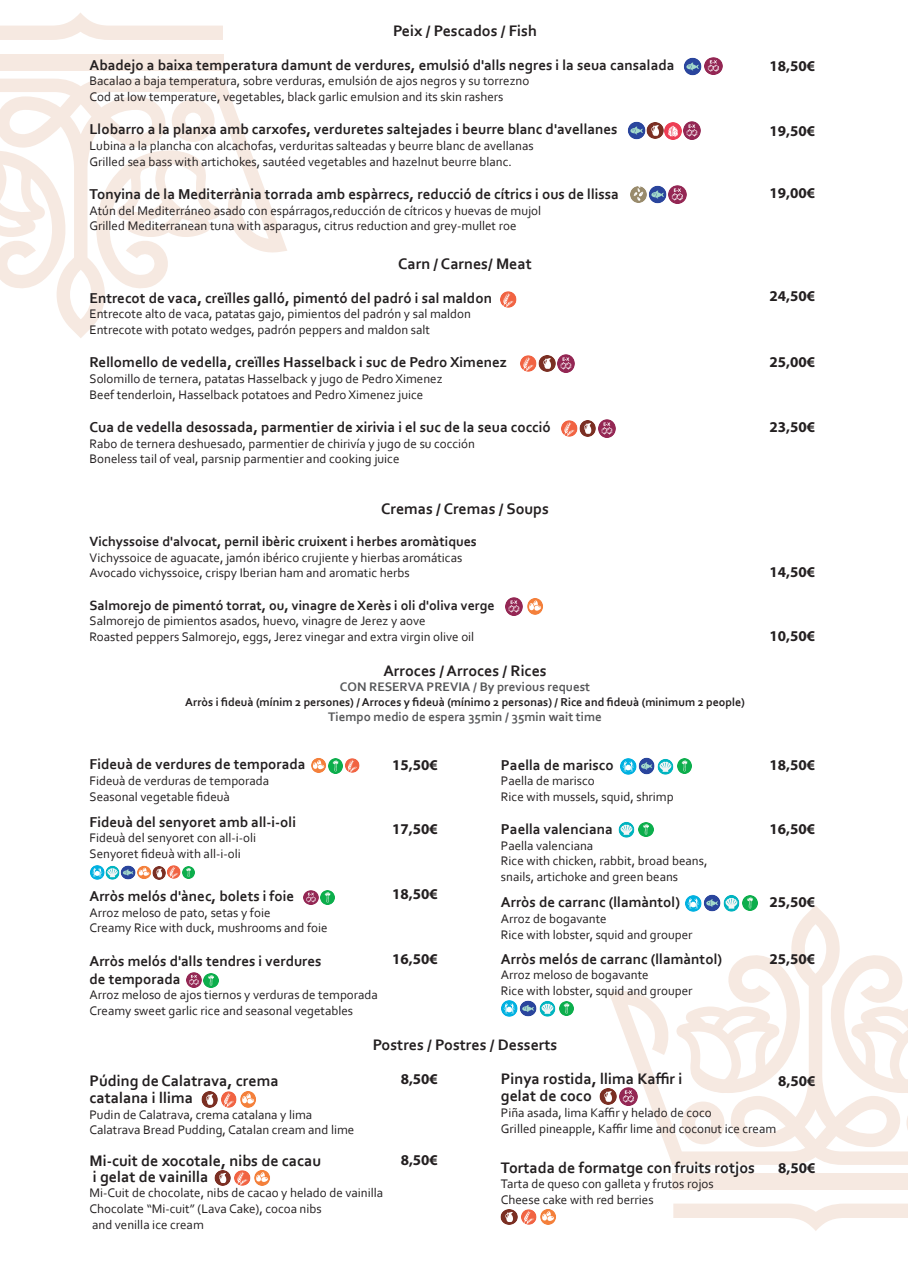
<style>
.page{position:relative;width:908px;height:1276px;background:#fff}
.page>*{position:absolute;margin:0;border:0;box-sizing:border-box;transform-origin:0 0}
.t1{font:700 16px/17px "Corbel";color:#231f20}
.t2{font:700 15px/18px "Corbel";color:#231f20}
.t3{font:700 15px "Myriad Pro";color:#231f20}
.t4{font:700 14px "Corbel";color:#231f20}
.t5{font:13px/15.6px "Corbel";color:#231f20}
.t6{font:700 13px "Corbel";color:#57585a}
.t7{font:700 12px "Corbel";color:#231f20}
</style>
<div class="page">
<div style="left:0;top:54px;width:223px;height:16px;background:#f6e9e1"></div>
<svg style="left:0;top:13px;width:223px;height:27px"></svg>
<svg style="left:0;top:79px;width:287px;height:259px"></svg>
<svg style="left:172px;top:99px;width:42px;height:43px"></svg>
<svg style="left:0;top:150px;width:68px;height:139px"></svg>
<svg style="left:93px;top:150px;width:127px;height:139px"></svg>
<div style="left:672px;top:1173px;width:235px;height:16px;background:#f6e9e1"></div>
<svg style="left:673px;top:1203px;width:234px;height:28px"></svg>
<svg style="left:608px;top:905px;width:299px;height:260px"></svg>
<svg style="left:681px;top:1101px;width:43px;height:43px"></svg>
<svg style="left:906px;top:1101px;width:1px;height:43px"></svg>
<svg style="left:827px;top:954px;width:80px;height:139px"></svg>
<svg style="left:676px;top:954px;width:126px;height:139px"></svg>
<img style="left:684px;top:57px;width:16px;height:18px">
<img style="left:704px;top:58px;width:17px;height:17px">
<img style="left:628px;top:122px;width:34px;height:17px">
<img style="left:649px;top:186px;width:17px;height:17px">
<img style="left:630px;top:187px;width:16px;height:16px">
<img style="left:664px;top:122px;width:17px;height:17px">
<img style="left:683px;top:122px;width:17px;height:17px">
<img style="left:668px;top:186px;width:17px;height:17px">
<img style="left:500px;top:291px;width:16px;height:16px">
<img style="left:520px;top:355px;width:16px;height:16px">
<img style="left:538px;top:355px;width:17px;height:16px">
<img style="left:557px;top:355px;width:17px;height:17px">
<img style="left:561px;top:420px;width:16px;height:16px">
<img style="left:579px;top:420px;width:16px;height:16px">
<img style="left:598px;top:420px;width:17px;height:17px">
<img style="left:527px;top:598px;width:16px;height:17px">
<img style="left:505px;top:598px;width:17px;height:17px">
<img style="left:311px;top:758px;width:15px;height:15px">
<img style="left:328px;top:758px;width:14px;height:15px">
<img style="left:345px;top:758px;width:14px;height:15px">
<img style="left:137px;top:865px;width:29px;height:14px">
<svg style="left:167px;top:865px;width:28px;height:14px"></svg>
<img style="left:90px;top:865px;width:45px;height:15px">
<img style="left:320px;top:890px;width:14px;height:14px">
<img style="left:303px;top:890px;width:15px;height:14px">
<img style="left:204px;top:973px;width:14px;height:14px">
<img style="left:187px;top:973px;width:14px;height:14px">
<img style="left:677px;top:759px;width:14px;height:14px">
<img style="left:620px;top:758px;width:34px;height:16px">
<img style="left:657px;top:759px;width:16px;height:15px">
<img style="left:638px;top:822px;width:14px;height:15px">
<img style="left:618px;top:822px;width:16px;height:15px">
<img style="left:742px;top:895px;width:15px;height:15px">
<img style="left:684px;top:895px;width:17px;height:16px">
<img style="left:703px;top:894px;width:17px;height:17px">
<img style="left:722px;top:895px;width:17px;height:16px">
<img style="left:559px;top:1001px;width:14px;height:15px">
<img style="left:501px;top:1000px;width:16px;height:16px">
<img style="left:519px;top:1000px;width:17px;height:17px">
<img style="left:539px;top:1001px;width:16px;height:15px">
<img style="left:240px;top:1091px;width:16px;height:17px">
<img style="left:221px;top:1091px;width:16px;height:16px">
<img style="left:201px;top:1091px;width:16px;height:16px">
<img style="left:254px;top:1170px;width:16px;height:16px">
<img style="left:234px;top:1170px;width:16px;height:16px">
<img style="left:214px;top:1170px;width:16px;height:16px">
<img style="left:540px;top:1209px;width:16px;height:16px">
<img style="left:521px;top:1209px;width:15px;height:15px">
<img style="left:500px;top:1209px;width:17px;height:15px">
<img style="left:619px;top:1087px;width:18px;height:18px">
<img style="left:599px;top:1088px;width:17px;height:16px">
<p class="t1" style="left:393px;top:22px;width:145px">Peix / Pescados / Fish</p>
<p class="t2" style="left:89px;top:55px;width:586px">Abadejo a baixa temperatura damunt de verdures, emulsió d'alls negres i la seua cansalada</p>
<p class="t5" style="left:89px;top:73px;width:441px">Bacalao a baja temperatura, sobre verduras, emulsión de ajos negros y su torrezno<br>Cod at low temperature, vegetables, black garlic emulsion and its skin rashers</p>
<p class="t2" style="left:89px;top:120px;width:529px">Llobarro a la planxa amb carxofes, verduretes saltejades i beurre blanc d'avellanes</p>
<p class="t5" style="left:89px;top:138px;width:445px">Lubina a la plancha con alcachofas, verduritas salteadas y beurre blanc de avellanas<br>Grilled sea bass with artichokes, sautéed vegetables and hazelnut beurre blanc.</p>
<p class="t2" style="left:89px;top:185px;width:530px">Tonyina de la Mediterrània torrada amb espàrrecs, reducció de cítrics i ous de llissa</p>
<p class="t5" style="left:89px;top:202px;width:453px">Atún del Mediterráneo asado con espárragos,reducción de cítricos y huevas de mujol<br>Grilled Mediterranean tuna with asparagus, citrus reduction and grey-mullet roe</p>
<p class="t1" style="left:398px;top:255px;width:135px">Carn / Carnes/ Meat</p>
<p class="t2" style="left:89px;top:288px;width:404px">Entrecot de vaca, creïlles galló, pimentó del padró i sal maldon</p>
<p class="t5" style="left:89px;top:306px;width:383px">Entrecote alto de vaca, patatas gajo, pimientos del padrón y sal maldon<br>Entrecote with potato wedges, padrón peppers and maldon salt</p>
<p class="t2" style="left:89px;top:353px;width:418px">Rellomello de vedella, creïlles Hasselback i suc de Pedro Ximenez</p>
<p class="t5" style="left:89px;top:370px;width:354px">Solomillo de ternera, patatas Hasselback y jugo de Pedro Ximenez<br>Beef tenderloin, Hasselback potatoes and Pedro Ximenez juice</p>
<p class="t2" style="left:89px;top:418px;width:462px">Cua de vedella desossada, parmentier de xirivia i el suc de la seua cocció</p>
<p class="t5" style="left:89px;top:435px;width:387px">Rabo de ternera deshuesado, parmentier de chirivía y jugo de su cocción<br>Boneless tail of veal, parsnip parmentier and cooking juice</p>
<p class="t1" style="left:381px;top:499px;width:169px">Cremas / Cremas / Soups</p>
<p class="t4" style="left:89px;top:533px;width:388px">Vichyssoise d'alvocat, pernil ibèric cruixent i herbes aromàtiques</p>
<p class="t5" style="left:89px;top:549px;width:374px">Vichyssoice de aguacate, jamón ibérico crujiente y hierbas aromáticas<br>Avocado vichyssoice, crispy Iberian ham and aromatic herbs</p>
<p class="t4" style="left:89px;top:596px;width:406px">Salmorejo de pimentó torrat, ou, vinagre de Xerès i oli d'oliva verge</p>
<p class="t5" style="left:89px;top:613px;width:386px">Salmorejo de pimientos asados, huevo, vinagre de Jerez y aove<br>Roasted peppers Salmorejo, eggs, Jerez vinegar and extra virgin olive oil</p>
<p class="t1" style="left:383px;top:661px;width:165px">Arroces / Arroces / Rices</p>
<p class="t6" style="left:340px;top:679px;width:252px">CON RESERVA PREVIA / By previous request</p>
<p class="t7" style="left:185px;top:694px;width:561px">Arròs i fideuà (mínim 2 persones) / Arroces y fideuà (mínimo 2 personas) / Rice and fideuà (minimum 2 people)</p>
<p class="t6" style="left:328px;top:709px;width:275px">Tiempo medio de espera 35min / 35min wait time</p>
<p class="t2" style="left:89px;top:755px;width:217px">Fideuà de verdures de temporada</p>
<p class="t5" style="left:89px;top:772px;width:181px">Fideuà de verduras de temporada<br>Seasonal vegetable fideuà</p>
<p class="t2" style="left:89px;top:812px;width:208px">Fideuà del senyoret amb all-i-oli</p>
<p class="t5" style="left:89px;top:830px;width:168px">Fideuà del senyoret con all-i-oli<br>Senyoret fideuà with all-i-oli</p>
<p class="t2" style="left:89px;top:886px;width:206px">Arròs melós d'ànec, bolets i foie</p>
<p class="t5" style="left:89px;top:904px;width:239px">Arroz meloso de pato, setas y foie<br>Creamy Rice with duck, mushrooms and foie</p>
<p class="t2" style="left:89px;top:951px;width:233px">Arròs melós d'alls tendres i verdures de temporada</p>
<p class="t5" style="left:89px;top:987px;width:290px">Arroz meloso de ajos tiernos y verduras de temporada<br>Creamy sweet garlic rice and seasonal vegetables</p>
<p class="t1" style="left:372px;top:1035px;width:186px">Postres / Postres / Desserts</p>
<p class="t1" style="left:89px;top:1071px;width:190px">Púding de Calatrava, crema catalana i llima</p>
<p class="t5" style="left:89px;top:1106px;width:266px">Pudin de Calatrava, crema catalana y lima<br>Calatrava Bread Pudding, Catalan cream and lime</p>
<p class="t1" style="left:89px;top:1152px;width:233px;line-height:16px">Mi-cuit de xocotale, nibs de cacau i gelat de vainilla</p>
<p class="t5" style="left:89px;top:1185px;width:295px">Mi-Cuit de chocolate, nibs de cacao y helado de vainilla<br>Chocolate “Mi-cuit” (Lava Cake), cocoa nibs<br>and venilla ice cream</p>
<p class="t3" style="left:769px;top:57px;width:47px">18,50€</p>
<p class="t3" style="left:769px;top:123px;width:47px">19,50€</p>
<p class="t3" style="left:769px;top:185px;width:47px">19,00€</p>
<p class="t3" style="left:769px;top:288px;width:47px">24,50€</p>
<p class="t3" style="left:769px;top:354px;width:47px">25,00€</p>
<p class="t3" style="left:769px;top:418px;width:47px">23,50€</p>
<p class="t3" style="left:769px;top:564px;width:47px">14,50€</p>
<p class="t3" style="left:769px;top:628px;width:47px">10,50€</p>
<p class="t2" style="left:500px;top:755px;width:114px">Paella de marisco</p>
<p class="t5" style="left:500px;top:773px;width:174px">Paella de marisco<br>Rice with mussels, squid, shrimp</p>
<p class="t2" style="left:500px;top:820px;width:113px">Paella valenciana</p>
<p class="t5" style="left:500px;top:837px;width:208px">Paella valenciana<br>Rice with chicken, rabbit, broad beans, snails, artichoke and green beans</p>
<p class="t2" style="left:500px;top:893px;width:180px">Arròs de carranc (llamàntol)</p>
<p class="t5" style="left:500px;top:910px;width:193px">Arroz de bogavante<br>Rice with lobster, squid and grouper</p>
<p class="t2" style="left:500px;top:949px;width:222px">Arròs melós de carranc (llamàntol)</p>
<p class="t5" style="left:500px;top:967px;width:193px">Arroz meloso de bogavante<br>Rice with lobster, squid and grouper</p>
<p class="t3" style="left:392px;top:756px;width:47px">15,50€</p>
<p class="t3" style="left:769px;top:756px;width:47px">18,50€</p>
<p class="t3" style="left:392px;top:821px;width:47px">17,50€</p>
<p class="t3" style="left:769px;top:821px;width:47px">16,50€</p>
<p class="t3" style="left:392px;top:886px;width:47px">18,50€</p>
<p class="t3" style="left:769px;top:894px;width:47px">25,50€</p>
<p class="t3" style="left:392px;top:950px;width:47px">16,50€</p>
<p class="t3" style="left:769px;top:950px;width:47px">25,50€</p>
<p class="t1" style="left:500px;top:1070px;width:183px">Pinya rostida, llima Kaffir i gelat de coco</p>
<p class="t5" style="left:500px;top:1104px;width:277px">Piña asada, lima Kaffir y helado de coco<br>Grilled pineapple, Kaffir lime and coconut ice cream</p>
<p class="t1" style="left:500px;top:1158px;width:255px">Tortada de formatge con fruits rotjos</p>
<p class="t5" style="left:500px;top:1176px;width:214px">Tarta de queso con galleta y frutos rojos<br>Cheese cake with red berries</p>
<p class="t3" style="left:400px;top:1070px;width:39px">8,50€</p>
<p class="t3" style="left:777px;top:1073px;width:39px">8,50€</p>
<p class="t3" style="left:400px;top:1151px;width:39px">8,50€</p>
<p class="t3" style="left:777px;top:1159px;width:39px">8,50€</p>
</div>
